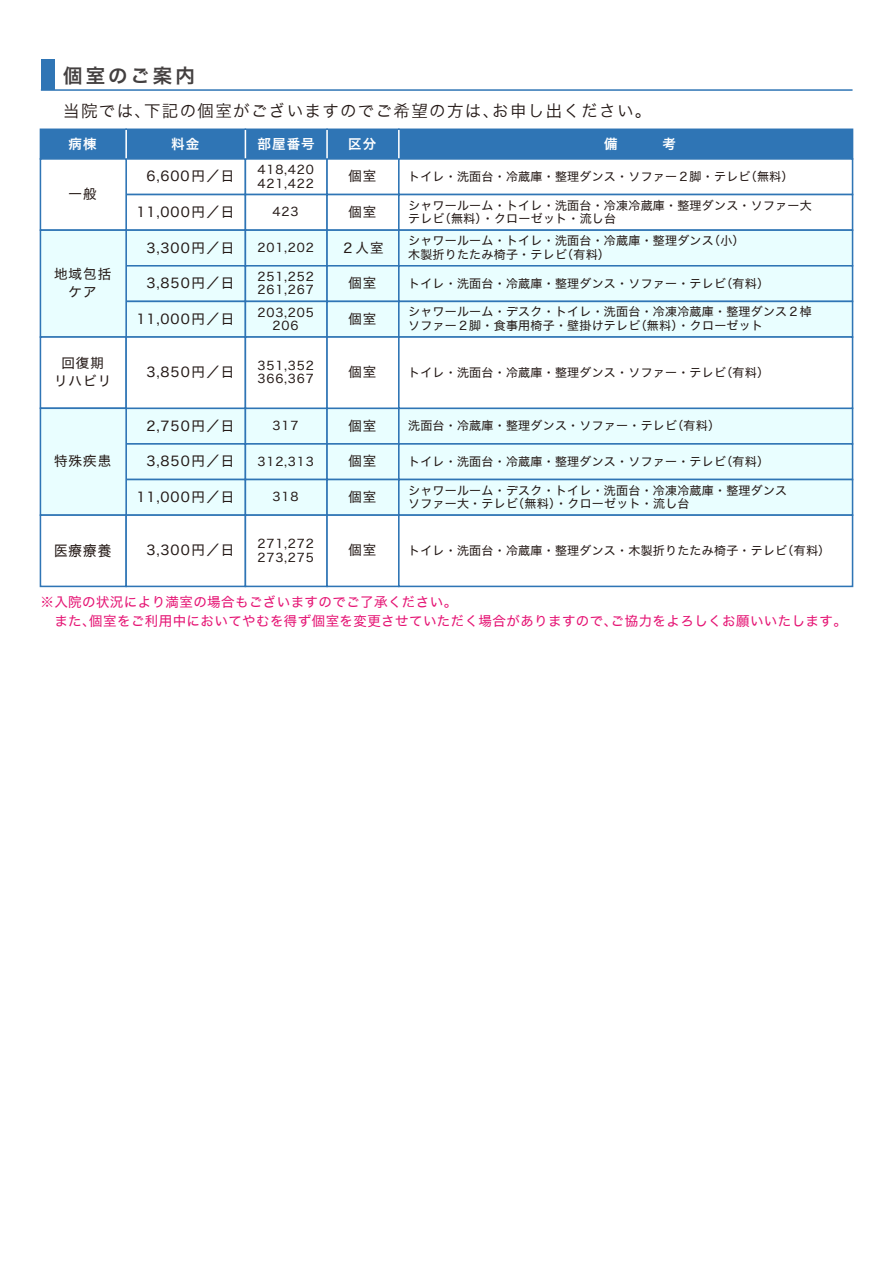
<style>
.page{position:relative;width:893px;height:1263px;background:#fff}
.page>*{position:absolute;margin:0;border:0;box-sizing:border-box;transform-origin:0 0}
.t1{font:19.5px "Hiragino Kaku W6 90 msp RKSJ H";letter-spacing:.15em;color:#433f3f}
.t2{font:16.5px "Hiragino Kaku W3 90 msp RKSJ H";letter-spacing:.08em;color:#231815}
.t3{font:14.25px "Hiragino Kaku W4 90 msp RKSJ H";color:#231815;scale:.94 1}
.t4{font:13.5px/18px "Hiragino Kaku W4 90 msp RKSJ H";letter-spacing:.08em;color:#231815;text-align:center}
.t5{font:13.5px/19.5px "Hiragino Kaku W4 90 msp RKSJ H";letter-spacing:.03em;color:#e51373}
.t6{font:13.5px "Hiragino Kaku W6 90 msp RKSJ H";letter-spacing:.08em;color:#fff}
.t7{font:12px/13.5px "Hiragino Kaku W4 90 msp RKSJ H";letter-spacing:.02em;color:#231815}
.t8{font:12px/13.5px "Hiragino Kaku W4 90 msp RKSJ H";letter-spacing:.08em;color:#231815}
</style>
<div class="page">
<div style="left:40px;top:129px;width:87px;height:31px;background:#2f75b5"></div>
<div style="left:125px;top:129px;width:121px;height:31px;background:#2f75b5"></div>
<div style="left:245px;top:129px;width:83px;height:31px;background:#2f75b5"></div>
<div style="left:326px;top:129px;width:74px;height:31px;background:#2f75b5"></div>
<div style="left:398px;top:129px;width:455px;height:31px;background:#2f75b5"></div>
<div style="left:125px;top:158px;width:121px;height:37px;background:#fff;border:2px solid #2f75b5"></div>
<div style="left:245px;top:158px;width:83px;height:37px;background:#fff;border:2px solid #2f75b5"></div>
<div style="left:326px;top:158px;width:74px;height:37px;background:#fff;border:2px solid #2f75b5"></div>
<div style="left:398px;top:158px;width:455px;height:37px;background:#fff;border:2px solid #2f75b5"></div>
<div style="left:125px;top:194px;width:121px;height:37px;background:#fff;border:2px solid #2f75b5"></div>
<div style="left:245px;top:194px;width:83px;height:37px;background:#fff;border:2px solid #2f75b5"></div>
<div style="left:326px;top:194px;width:74px;height:37px;background:#fff;border:2px solid #2f75b5"></div>
<div style="left:398px;top:194px;width:455px;height:37px;background:#fff;border:2px solid #2f75b5"></div>
<div style="left:125px;top:229px;width:121px;height:38px;background:#e9feff;border:2px solid #2f75b5"></div>
<div style="left:245px;top:229px;width:83px;height:38px;background:#e9feff;border:2px solid #2f75b5"></div>
<div style="left:326px;top:229px;width:74px;height:38px;background:#e9feff;border:2px solid #2f75b5"></div>
<div style="left:398px;top:229px;width:455px;height:38px;background:#e9feff;border:2px solid #2f75b5"></div>
<div style="left:125px;top:265px;width:121px;height:37px;background:#e9feff;border:2px solid #2f75b5"></div>
<div style="left:245px;top:265px;width:83px;height:37px;background:#e9feff;border:2px solid #2f75b5"></div>
<div style="left:326px;top:265px;width:74px;height:37px;background:#e9feff;border:2px solid #2f75b5"></div>
<div style="left:398px;top:265px;width:455px;height:37px;background:#e9feff;border:2px solid #2f75b5"></div>
<div style="left:125px;top:301px;width:121px;height:37px;background:#e9feff;border:2px solid #2f75b5"></div>
<div style="left:245px;top:301px;width:83px;height:37px;background:#e9feff;border:2px solid #2f75b5"></div>
<div style="left:326px;top:301px;width:74px;height:37px;background:#e9feff;border:2px solid #2f75b5"></div>
<div style="left:398px;top:301px;width:455px;height:37px;background:#e9feff;border:2px solid #2f75b5"></div>
<div style="left:125px;top:407px;width:121px;height:38px;background:#e9feff"></div>
<div style="left:245px;top:407px;width:83px;height:38px;background:#e9feff"></div>
<div style="left:326px;top:407px;width:74px;height:38px;background:#e9feff;border:2px solid #2f75b5"></div>
<div style="left:398px;top:407px;width:455px;height:38px;background:#e9feff"></div>
<div style="left:125px;top:443px;width:121px;height:37px;background:#e9feff;border:2px solid #2f75b5"></div>
<div style="left:245px;top:443px;width:83px;height:37px;background:#e9feff;border:2px solid #2f75b5"></div>
<div style="left:326px;top:443px;width:74px;height:37px;background:#e9feff;border:2px solid #2f75b5"></div>
<div style="left:398px;top:443px;width:455px;height:37px;background:#e9feff;border:2px solid #2f75b5"></div>
<div style="left:125px;top:479px;width:121px;height:37px;background:#e9feff;border:2px solid #2f75b5"></div>
<div style="left:245px;top:479px;width:83px;height:37px;background:#e9feff;border:2px solid #2f75b5"></div>
<div style="left:326px;top:479px;width:74px;height:37px;background:#e9feff;border:2px solid #2f75b5"></div>
<div style="left:398px;top:479px;width:455px;height:37px;background:#e9feff;border:2px solid #2f75b5"></div>
<div style="left:40px;top:158px;width:87px;height:73px;background:#fff;border:2px solid #2f75b5"></div>
<div style="left:40px;top:229px;width:87px;height:109px;background:#e9feff;border:2px solid #2f75b5"></div>
<div style="left:40px;top:336px;width:87px;height:73px;background:#fff;border:2px solid #2f75b5"></div>
<div style="left:40px;top:407px;width:87px;height:109px;background:#e9feff;border:2px solid #2f75b5"></div>
<div style="left:40px;top:514px;width:87px;height:73px;background:#fff;border:2px solid #2f75b5"></div>
<div style="left:125px;top:336px;width:121px;height:73px;background:#fff;border:2px solid #2f75b5"></div>
<div style="left:125px;top:514px;width:121px;height:73px;background:#fff;border:2px solid #2f75b5"></div>
<div style="left:245px;top:336px;width:83px;height:73px;background:#fff;border:2px solid #2f75b5"></div>
<div style="left:326px;top:336px;width:74px;height:73px;background:#fff;border:2px solid #2f75b5"></div>
<div style="left:398px;top:336px;width:455px;height:73px;background:#fff;border:2px solid #2f75b5"></div>
<div style="left:245px;top:514px;width:83px;height:73px;background:#fff;border:2px solid #2f75b5"></div>
<div style="left:326px;top:514px;width:74px;height:73px;background:#fff;border:2px solid #2f75b5"></div>
<div style="left:398px;top:514px;width:455px;height:73px;background:#fff;border:2px solid #2f75b5"></div>
<hr style="left:41px;top:89px;width:812px;height:2px;background:#2f75b5">
<div style="left:41px;top:59px;width:13px;height:31px;background:#2f75b5"></div>
<hr style="left:125px;top:130px;width:2px;height:28px;background:#fff">
<svg style="left:245px;top:130px;width:1px;height:28px"></svg>
<hr style="left:326px;top:130px;width:2px;height:28px;background:#fff">
<hr style="left:398px;top:130px;width:2px;height:28px;background:#fff">
<h1 class="t1" style="left:63px;top:65px;width:133px">個室のご案内</h1>
<h2 class="t2" style="left:63px;top:102px;width:590px">当院では、下記の個室がございますのでご希望の方は、お申し出ください。</h2>
<p class="t6" style="left:69px;top:137px;width:30px">病棟</p>
<p class="t6" style="left:171px;top:137px;width:30px">料金</p>
<p class="t6" style="left:258px;top:137px;width:59px">部屋番号</p>
<p class="t6" style="left:348px;top:137px;width:30px">区分</p>
<p class="t4" style="left:147px;top:168px;width:89px">6,600円／日</p>
<p class="t8" style="left:257px;top:163px;width:58px">418,420<br>421,422</p>
<p class="t4" style="left:348px;top:168px;width:30px">個室</p>
<p class="t4" style="left:348px;top:203px;width:30px">個室</p>
<p class="t4" style="left:69px;top:185px;width:30px">一般</p>
<p class="t4" style="left:136px;top:203px;width:99px">11,000円／日</p>
<p class="t7" style="left:273px;top:206px;width:28px">423</p>
<p class="t7" style="left:257px;top:241px;width:58px">201,202</p>
<p class="t4" style="left:147px;top:239px;width:89px">3,300円／日</p>
<p class="t4" style="left:341px;top:239px;width:44px">２人室</p>
<p class="t4" style="left:54px;top:266px;width:59px">地域包括ケア</p>
<p class="t4" style="left:147px;top:275px;width:89px">3,850円／日</p>
<p class="t4" style="left:136px;top:310px;width:99px">11,000円／日</p>
<p class="t8" style="left:257px;top:270px;width:58px">251,252<br>261,267</p>
<p class="t8" style="left:257px;top:306px;width:58px;text-align:center">203,205<br>206</p>
<p class="t4" style="left:348px;top:275px;width:30px">個室</p>
<p class="t4" style="left:348px;top:310px;width:30px">個室</p>
<p class="t4" style="left:54px;top:355px;width:59px">回復期リハビリ</p>
<p class="t4" style="left:147px;top:364px;width:89px">3,850円／日</p>
<p class="t8" style="left:257px;top:359px;width:58px">351,352<br>366,367</p>
<p class="t4" style="left:348px;top:364px;width:30px">個室</p>
<p class="t4" style="left:54px;top:453px;width:59px">特殊疾患</p>
<p class="t4" style="left:147px;top:417px;width:89px">2,750円／日</p>
<p class="t7" style="left:273px;top:419px;width:28px">317</p>
<p class="t4" style="left:147px;top:453px;width:89px">3,850円／日</p>
<p class="t7" style="left:257px;top:455px;width:58px">312,313</p>
<p class="t4" style="left:136px;top:488px;width:99px">11,000円／日</p>
<p class="t7" style="left:273px;top:491px;width:28px">318</p>
<p class="t4" style="left:348px;top:417px;width:30px">個室</p>
<p class="t4" style="left:348px;top:453px;width:30px">個室</p>
<p class="t4" style="left:348px;top:488px;width:30px">個室</p>
<p class="t3" style="left:54px;top:543px;width:62px">医療療養</p>
<p class="t4" style="left:147px;top:542px;width:89px">3,300円／日</p>
<p class="t8" style="left:257px;top:537px;width:58px">271,272<br>273,275</p>
<p class="t4" style="left:348px;top:542px;width:30px">個室</p>
<p class="t7" style="left:408px;top:170px;width:387px">トイレ・洗面台・冷蔵庫・整理ダンス・ソファー２脚・テレビ（無料）</p>
<p class="t7" style="left:408px;top:199px;width:405px">シャワールーム・トイレ・洗面台・冷凍冷蔵庫・整理ダンス・ソファー大テレビ（無料）・クローゼット・流し台</p>
<p class="t7" style="left:408px;top:234px;width:338px">シャワールーム・トイレ・洗面台・冷蔵庫・整理ダンス（小）木製折りたたみ椅子・テレビ（有料）</p>
<p class="t7" style="left:408px;top:277px;width:362px">トイレ・洗面台・冷蔵庫・整理ダンス・ソファー・テレビ（有料）</p>
<p class="t7" style="left:408px;top:306px;width:405px">シャワールーム・デスク・トイレ・洗面台・冷凍冷蔵庫・整理ダンス２棹ソファー２脚・食事用椅子・壁掛けテレビ（無料）・クローゼット</p>
<p class="t7" style="left:408px;top:366px;width:362px">トイレ・洗面台・冷蔵庫・整理ダンス・ソファー・テレビ（有料）</p>
<p class="t7" style="left:408px;top:419px;width:314px">洗面台・冷蔵庫・整理ダンス・ソファー・テレビ（有料）</p>
<p class="t7" style="left:408px;top:455px;width:362px">トイレ・洗面台・冷蔵庫・整理ダンス・ソファー・テレビ（有料）</p>
<p class="t7" style="left:408px;top:484px;width:381px">シャワールーム・デスク・トイレ・洗面台・冷凍冷蔵庫・整理ダンスソファー大・テレビ（無料）・クローゼット・流し台</p>
<p class="t7" style="left:408px;top:544px;width:424px">トイレ・洗面台・冷蔵庫・整理ダンス・木製折りたたみ椅子・テレビ（有料）</p>
<p class="t5" style="left:40px;top:592px;width:808px">※入院の状況により満室の場合もございますのでご了承ください。<br>　また、個室をご利用中においてやむを得ず個室を変更させていただく場合がありますので、ご協力をよろしくお願いいたします。</p>
</div>
